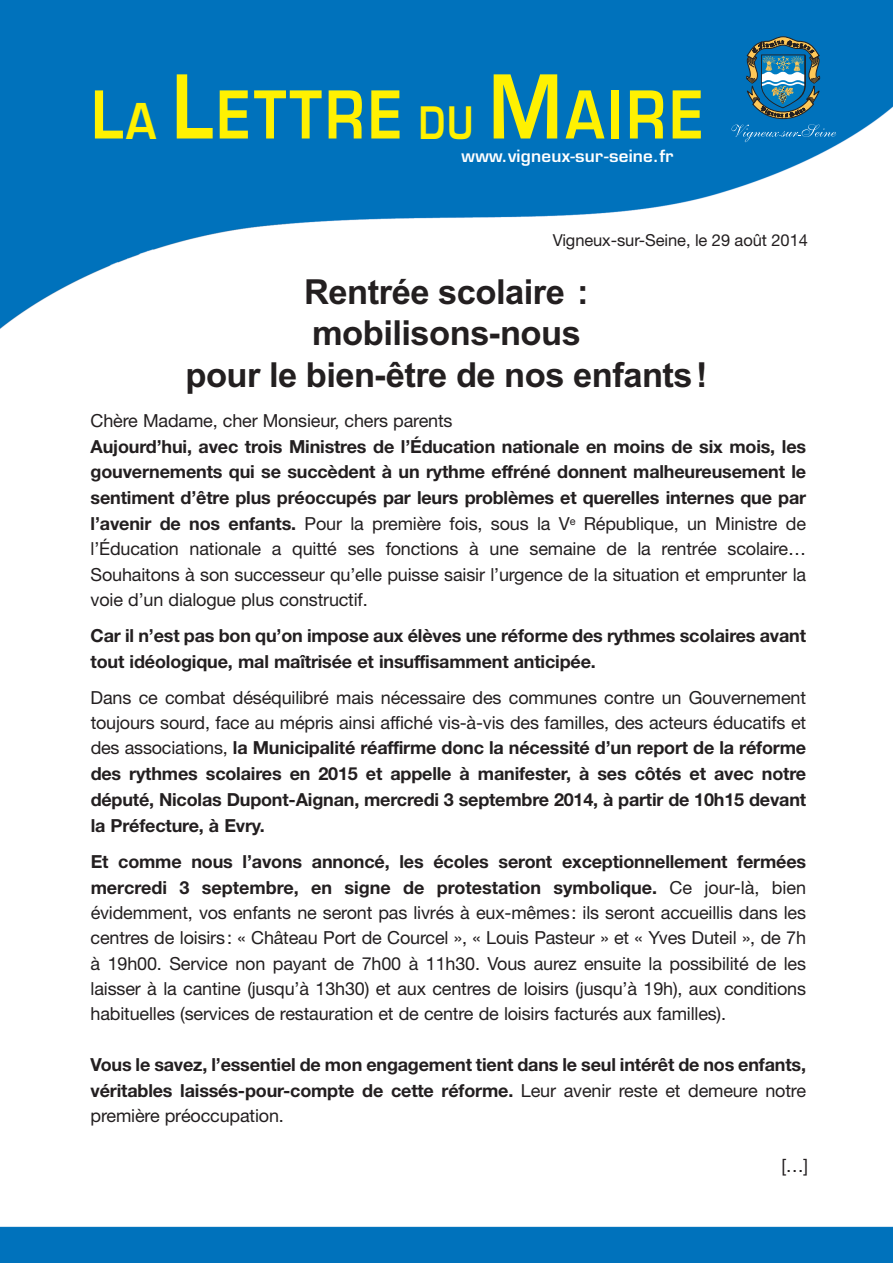
<style>
.page{position:relative;width:893px;height:1263px;background:#fff}
.page>*{position:absolute;margin:0;border:0;box-sizing:border-box;transform-origin:0 0}
.t1{font:600 64.2px "Eurostile";letter-spacing:.065em;color:#fff101;scale:.85 1}
.t2{font:700 34.5px/41.4px "Arial";letter-spacing:-.015em;color:#231f20;text-align:center}
.t3{font:700 18px/25.5px "Helvetica Neue";letter-spacing:-.01em;color:#231f20;text-align:justify}
.t4{font:18px/25.3px "Helvetica Neue";letter-spacing:-.01em;color:#231f20;text-align:justify}
.t5{font:16.5px "Helvetica Neue";letter-spacing:-.005em;color:#231f20}
.t6{font:600 16.5px "Eurostile";letter-spacing:.015em;color:#fff}
.s1{font-size:64.05px}
.s2{font-size:48.15px}
.s3{font-size:85.5px}
.s4{font-size:43.5px}
.s5{font-weight:400}
.s6{font-weight:700}
</style>
<div class="page">
<img style="left:0;top:0;width:893px;height:1263px">
<svg style="left:732px;top:36px;width:104px;height:106px;background:#2879a5"></svg>
<div style="left:91px;top:410px;width:715px;height:796px;background:#fff"></div>
<h1 class="t1" style="left:91px;top:90px;width:722px"><span class="s1">L</span><span class="s2">A</span> <span class="s3">L</span>ETTRE <span class="s4">DU</span> <span class="s3">M</span>AIRE</h1>
<p class="t6" style="left:462px;top:150px;width:213px">www.vigneux-sur-seine.fr</p>
<p class="t5" style="left:553px;top:231px;width:257px">Vigneux-sur-Seine, le 29 août 2014</p>
<h2 class="t2" style="left:185px;top:271px;width:524px">Rentrée scolaire : mobilisons-nous<br>pour le bien-être de nos enfants!</h2>
<p class="t4" style="left:91px;top:408px;width:363px">Chère Madame, cher Monsieur, chers parents</p>
<p class="t3" style="left:91px;top:433px;width:717px">Aujourd’hui, avec trois Ministres de l’Éducation nationale en moins de six mois, les gouvernements qui se succèdent à un rythme effréné donnent malheureusement le sentiment d’être plus préoccupés par leurs problèmes et querelles internes que par l’avenir de nos enfants. <span class="s5">Pour la première fois, sous la V</span><sup>e</sup> <span class="s5">République, un Ministre de l’Éducation nationale a quitté ses fonctions à une semaine de la rentrée scolaire… Souhaitons à son successeur qu’elle puisse saisir l’urgence de la situation et emprunter la voie d’un dialogue plus constructif.</span></p>
<p class="t3" style="left:91px;top:622px;width:717px">Car il n’est pas bon qu’on impose aux élèves une réforme des rythmes scolaires avant tout idéologique, mal maîtrisée et insuffisamment anticipée.</p>
<p class="t3" style="left:91px;top:684px;width:717px"><span class="s5">Dans ce combat déséquilibré mais nécessaire des communes contre un Gouvernement toujours sourd, face au mépris ainsi affiché vis-à-vis des familles, des acteurs éducatifs et des associations,</span> la Municipalité réaffirme donc la nécessité d’un report de la réforme des rythmes scolaires en 2015 et appelle à manifester, à ses côtés et avec notre député, Nicolas Dupont-Aignan, mercredi 3 septembre 2014, à partir de 10h15 devant la Préfecture, à Evry.</p>
<p class="t4" style="left:91px;top:849px;width:717px"><span class="s6">Et comme nous l’avons annoncé, les écoles seront exceptionnellement fermées mercredi 3 septembre, en signe de protestation symbolique.</span> Ce jour-là, bien évidemment, vos enfants ne seront pas livrés à eux-mêmes: ils seront accueillis dans les centres de loisirs: « Château Port de Courcel », « Louis Pasteur » et « Yves Duteil », de 7h à 19h00. Service non payant de 7h00 à 11h30. Vous aurez ensuite la possibilité de les laisser à la cantine (jusqu’à 13h30) et aux centres de loisirs (jusqu’à 19h), aux conditions habituelles (services de restauration et de centre de loisirs facturés aux familles).</p>
<p class="t3" style="left:91px;top:1052px;width:717px">Vous le savez, l’essentiel de mon engagement tient dans le seul intérêt de nos enfants, véritables laissés-pour-compte de cette réforme. <span class="s5">Leur avenir reste et demeure notre première préoccupation.</span></p>
<p class="t4" style="left:781px;top:1152px;width:28px">[…]</p>
</div>
